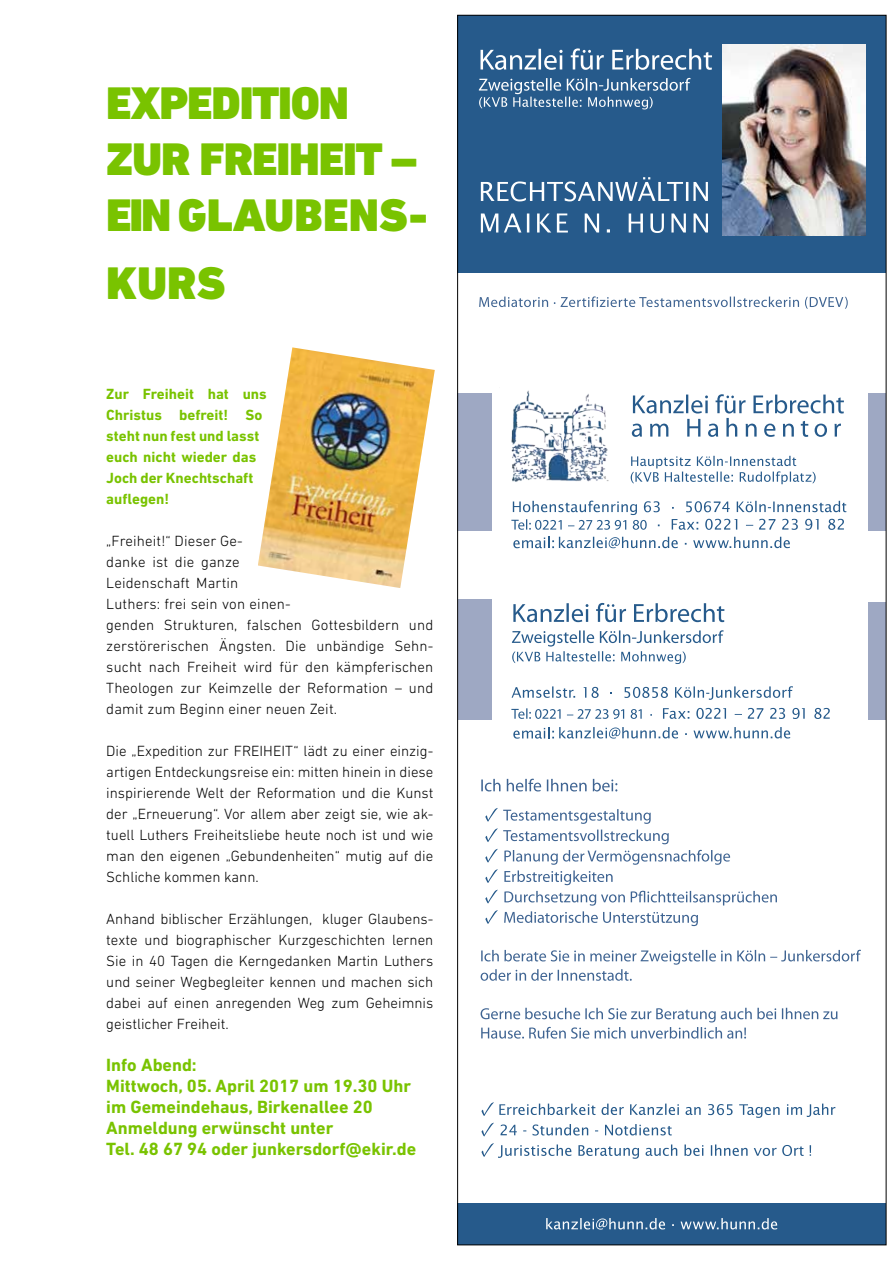
<style>
.page{position:relative;width:893px;height:1263px;background:#fff}
.page>*{position:absolute;margin:0;border:0;box-sizing:border-box;transform-origin:0 0}
.t1{font:900 46.5px/55.8px "DIN Next LT Pro";letter-spacing:-.025em;color:#79c300}
.t2{font:700 18px/21px "DIN Next LT Pro";color:#79c300}
.t3{font:300 15px/21px "DIN Next LT Pro";letter-spacing:.01em;color:#000;text-align:justify}
.t4{font:700 15px/21px "DIN Next LT Pro";color:#79c300}
</style>
<div class="page">
<div style="left:458px;top:15px;width:428px;height:258px;background:#265a8b"></div>
<div style="left:458px;top:599px;width:33px;height:120px;background:#9ea8c3"></div>
<div style="left:458px;top:1203px;width:428px;height:42px;background:#265a8b"></div>
<div style="left:458px;top:393px;width:34px;height:138px;background:#9ea8c3"></div>
<div style="left:869px;top:393px;width:17px;height:138px;background:#9ea8c3"></div>
<div style="left:869px;top:602px;width:17px;height:117px;background:#9ea8c3"></div>
<svg style="left:481px;top:1143px;width:330px;height:16px"></svg>
<svg style="left:481px;top:1102px;width:354px;height:34px"></svg>
<img style="left:511px;top:390px;width:98px;height:92px">
<svg style="left:513px;top:603px;width:211px;height:19px"></svg>
<svg style="left:632px;top:394px;width:212px;height:43px"></svg>
<svg style="left:481px;top:213px;width:227px;height:20px"></svg>
<svg style="left:481px;top:177px;width:227px;height:24px"></svg>
<svg style="left:479px;top:296px;width:369px;height:13px"></svg>
<svg style="left:511px;top:708px;width:319px;height:11px"></svg>
<svg style="left:624px;top:686px;width:169px;height:14px"></svg>
<svg style="left:512px;top:686px;width:87px;height:12px"></svg>
<svg style="left:511px;top:501px;width:335px;height:29px"></svg>
<svg style="left:546px;top:1218px;width:231px;height:11px"></svg>
<svg style="left:631px;top:456px;width:185px;height:28px"></svg>
<svg style="left:512px;top:630px;width:212px;height:34px"></svg>
<img style="left:723px;top:45px;width:143px;height:190px">
<svg style="left:480px;top:48px;width:232px;height:22px"></svg>
<svg style="left:479px;top:78px;width:212px;height:31px"></svg>
<svg style="left:481px;top:1008px;width:356px;height:30px"></svg>
<svg style="left:481px;top:950px;width:380px;height:31px"></svg>
<svg style="left:485px;top:808px;width:292px;height:118px"></svg>
<svg style="left:481px;top:779px;width:136px;height:12px"></svg>
<svg style="left:513px;top:537px;width:277px;height:11px"></svg>
<svg style="left:513px;top:727px;width:277px;height:12px"></svg>
<img style="left:258px;top:347px;width:177px;height:241px">
<h1 class="t1" style="left:106px;top:75px;width:323px">EXPEDITION<br>ZUR FREIHEIT –<br>EIN GLAUBENS-</h1>
<h1 class="t1" style="left:106px;top:255px;width:121px">KURS</h1>
<p class="t4" style="left:106px;top:383px;width:162px">Zur Freiheit hat uns<br>Christus befreit! So steht nun fest und lasst euch nicht wieder das<br>Joch der Knechtschaft auflegen!</p>
<p class="t3" style="left:106px;top:530px;width:329px;text-align:left">„Freiheit!“ Dieser Ge-<br>danke ist die ganze<br>Leidenschaft Martin<br>Luthers: frei sein von einen-<br>genden Strukturen, falschen Gottesbildern und zerstörerischen Ängsten. Die unbändige Sehn&shy;sucht nach Freiheit wird für den kämpferischen Theologen zur Keimzelle der Reformation – und damit zum Beginn einer neuen Zeit.</p>
<p class="t3" style="left:106px;top:740px;width:329px">Die „Expedition zur FREIHEIT“ lädt zu einer einzig&shy;artigen Entdeckungsreise ein: mitten hinein in diese inspirierende Welt der Reformation und die Kunst der „Erneuerung“. Vor allem aber zeigt sie, wie ak&shy;tuell Luthers Freiheitsliebe heute noch ist und wie man den eigenen „Gebundenheiten“ mutig auf die Schliche kommen kann.</p>
<p class="t3" style="left:106px;top:908px;width:329px">Anhand biblischer Erzählungen, kluger Glaubens&shy;texte und biographischer Kurzgeschichten lernen Sie in 40 Tagen die Kerngedanken Martin Luthers und seiner Wegbegleiter kennen und machen sich dabei auf einen anregenden Weg zum Geheimnis geistlicher Freiheit.</p>
<p class="t2" style="left:106px;top:1054px;width:312px">Info Abend:<br>Mittwoch, 05. April 2017 um 19.30 Uhr im Gemeindehaus, Birkenallee 20<br>Anmeldung erwünscht unter<br>Tel. 48 67 94 oder junkersdorf@ekir.de</p>
</div>
